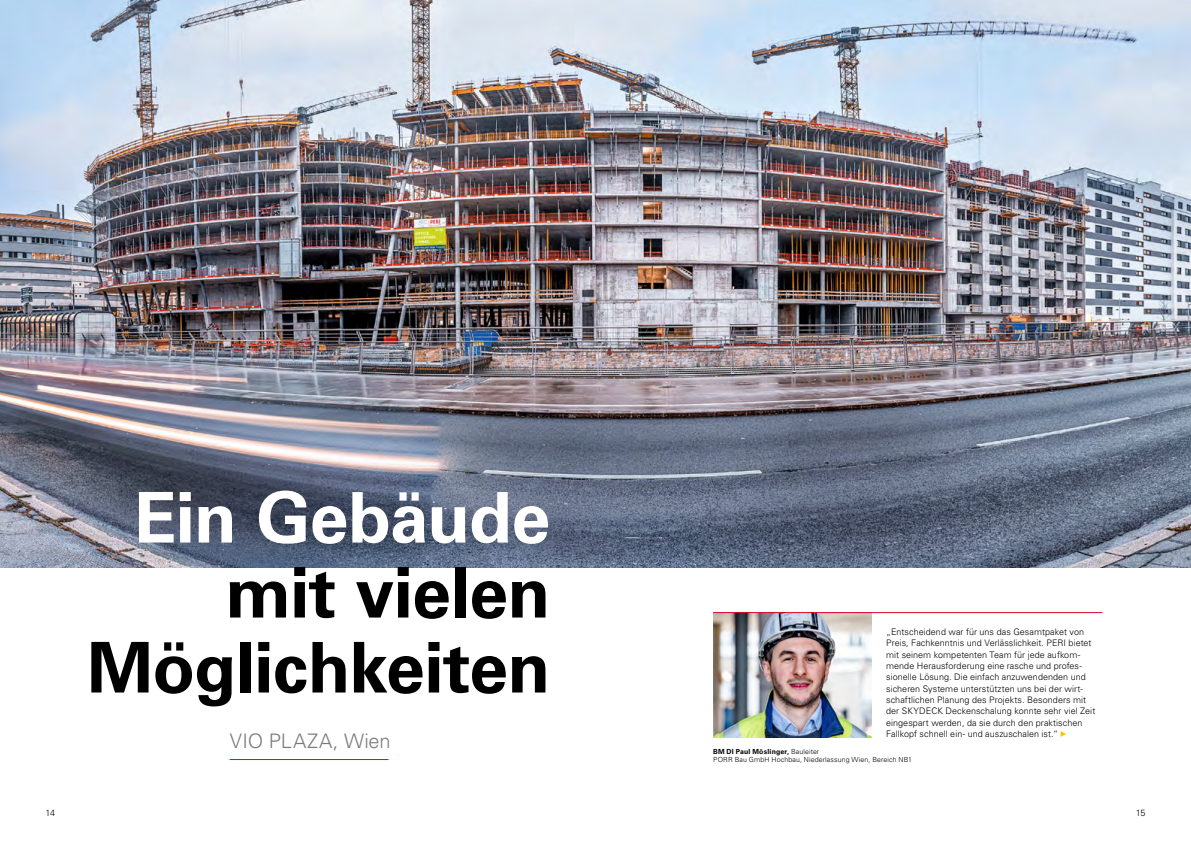
<style>
.page{position:relative;width:1191px;height:842px;background:#fff}
.page>*{position:absolute;margin:0;border:0;box-sizing:border-box;transform-origin:0 0}
.t1{font:700 70px/75px "Univers LTCYR 65";letter-spacing:-.01em;color:#000;text-align:right}
.t2{font:700 70px "Univers LTCYR 65";letter-spacing:-.015em;color:#fff}
.t3{font:300 20px "Univers LTCYR 45";letter-spacing:.005em;color:#7c7b7b}
.t4{font:300 9px/11.3px "Univers LTCYR 45";letter-spacing:.005em;color:#000}
.t5{font:300 7px "Univers LTCYR 45";letter-spacing:.015em;color:#000}
.t6{font:700 7px "Univers LTCYR 65";letter-spacing:.025em;color:#000}
.s1{font-family:"Univers LTCYR 45";font-weight:300}
</style>
<div class="page">
<img style="left:713px;top:613px;width:159px;height:124px">
<img style="left:0;top:0;width:1191px;height:567px">
<hr style="left:230px;top:759px;width:158px;height:1px;background:#e4032e">
<hr style="left:713px;top:612px;width:389px;height:1px;background:#e4032e">
<svg style="left:1060px;top:731px;width:6px;height:6px"></svg>
<h1 class="t2" style="left:134px;top:469px;width:418px">Ein Gebäude</h1>
<h1 class="t1" style="left:87px;top:552px;width:464px">mit vielen<br>Möglichkeiten</h1>
<h2 class="t3" style="left:230px;top:728px;width:162px">VIO PLAZA, Wien</h2>
<p class="t4" style="left:886px;top:626px;width:211px">„Entscheidend war für uns das Gesamtpaket von Preis, Fachkenntnis und Verlässlichkeit. PERI bietet mit seinem kompetenten Team für jede aufkom&shy;mende Herausforderung eine rasche und profes&shy;sionelle Lösung. Die einfach anzuwendenden und sicheren Systeme unterstützten uns bei der wirt&shy;schaftlichen Planung des Projekts. Besonders mit der SKYDECK Deckenschalung konnte sehr viel Zeit eingespart werden, da sie durch den praktischen Fallkopf schnell ein- und auszuschalen ist.“</p>
<p class="t6" style="left:713px;top:746px;width:108px">BM DI Paul Möslinger, <span class="s1">Bauleiter</span></p>
<p class="t5" style="left:713px;top:755px;width:200px">PORR Bau GmbH Hochbau, Niederlassung Wien, Bereich NB1</p>
<p class="t4" style="left:45px;top:807px;width:11px">14</p>
<p class="t4" style="left:1136px;top:807px;width:11px">15</p>
</div>
